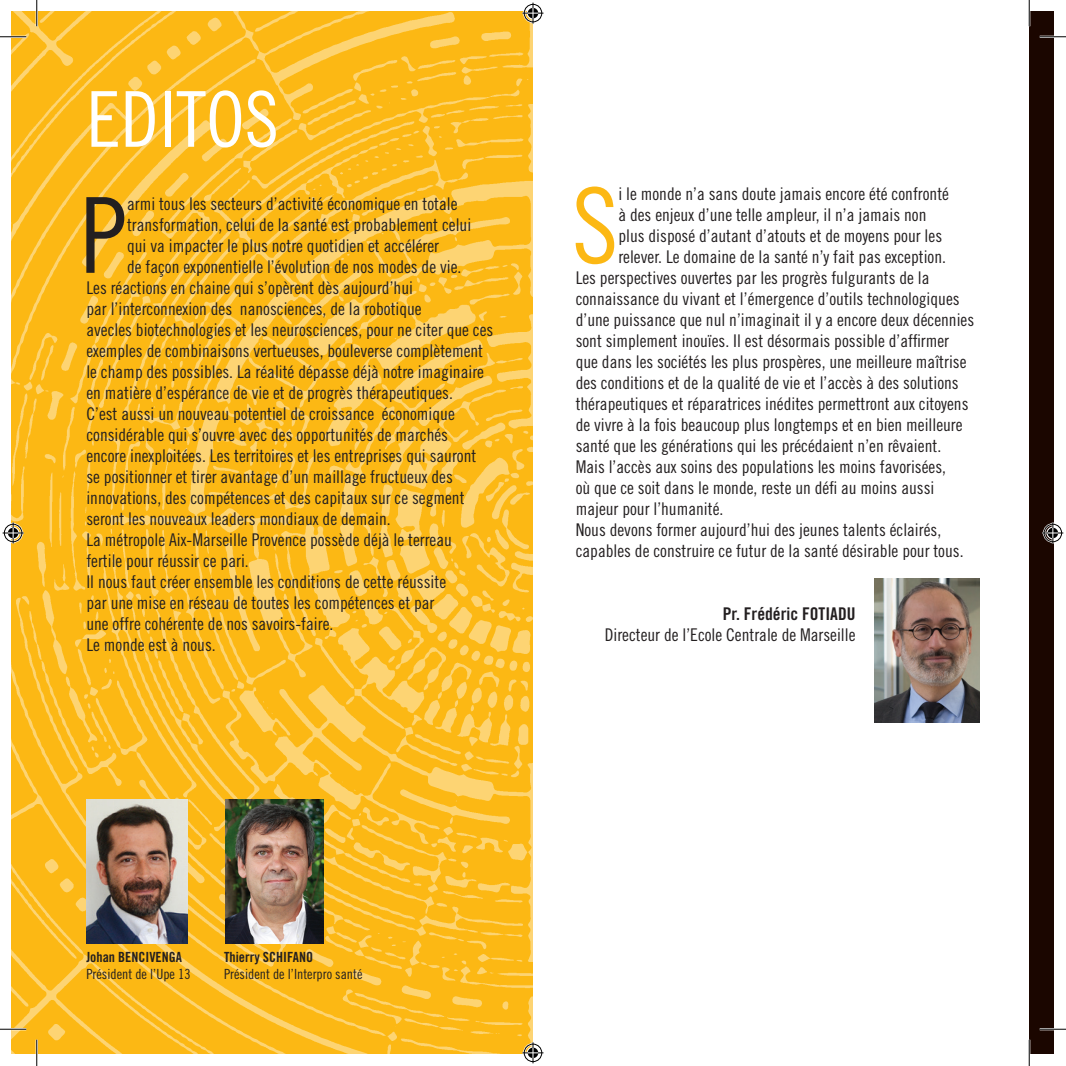
<style>
.page{position:relative;width:1066px;height:1066px;background:#fff}
.page>*{position:absolute;margin:0;border:0;box-sizing:border-box;transform-origin:0 0}
.t1{font:104.83px "Trade Gothic Cond Eighteen";color:#231f20}
.t2{font:104.83px "Trade Gothic Cond Eighteen";color:#fcb814}
.t3{font:77px "Trade Gothic Cond Eighteen";color:#fff}
.t4{font:17.5px "Trade Gothic Cond Eighteen";color:#231f20}
.t5{font:17.5px "Trade Gothic Bold Cond Twenty";color:#231f20}
.t6{font:14px "Trade Gothic Cond Eighteen";color:#231f20}
.t7{font:14px "Trade Gothic Bold Cond Twenty";color:#231f20}
</style>
<div class="page">
<div style="left:1029px;top:12px;width:25px;height:1042px;background:#1b0600"></div>
<img style="left:12px;top:12px;width:521px;height:1042px">
<img style="left:226px;top:799px;width:97px;height:145px">
<img style="left:874px;top:579px;width:105px;height:144px">
<img style="left:86px;top:799px;width:101px;height:144px">
<hr style="left:0;top:36px;width:26px;height:2px;background:#fff">
<hr style="left:1039px;top:36px;width:27px;height:2px;background:#fff">
<hr style="left:0;top:1028px;width:26px;height:2px;background:#fff">
<hr style="left:1039px;top:1028px;width:27px;height:2px;background:#fff">
<hr style="left:36px;top:0;width:2px;height:26px;background:#fff">
<hr style="left:36px;top:1039px;width:2px;height:27px;background:#fff">
<svg style="left:0;top:36px;width:26px;height:1px"></svg>
<svg style="left:1039px;top:36px;width:27px;height:1px"></svg>
<svg style="left:0;top:1029px;width:26px;height:1px"></svg>
<svg style="left:1039px;top:1029px;width:27px;height:1px"></svg>
<svg style="left:36px;top:0;width:1px;height:26px"></svg>
<svg style="left:36px;top:1039px;width:1px;height:27px"></svg>
<svg style="left:1029px;top:0;width:1px;height:26px"></svg>
<svg style="left:1029px;top:1039px;width:1px;height:27px"></svg>
<svg style="left:522px;top:3px;width:21px;height:21px"></svg>
<svg style="left:522px;top:1042px;width:21px;height:21px"></svg>
<svg style="left:3px;top:522px;width:21px;height:21px"></svg>
<svg style="left:1042px;top:522px;width:21px;height:21px"></svg>
<h2 class="t3" style="left:86px;top:74px;width:194px">EDITOS</h2>
<h1 class="t1" style="left:80px;top:173px;width:48px">P</h1>
<p class="t4" style="left:127px;top:193px;width:332px">armi tous les secteurs d’activité économique en totale</p>
<p class="t4" style="left:127px;top:214px;width:346px">transformation, celui de la santé est probablement celui</p>
<p class="t4" style="left:127px;top:235px;width:313px">qui va impacter le plus notre quotidien et accélérer</p>
<p class="t4" style="left:127px;top:256px;width:336px">de façon exponentielle l’évolution de nos modes de vie.</p>
<p class="t4" style="left:86px;top:277px;width:328px">Les réactions en chaine qui s’opèrent dès aujourd’hui</p>
<p class="t4" style="left:86px;top:298px;width:337px">par l’interconnexion des nanosciences, de la robotique</p>
<p class="t4" style="left:86px;top:319px;width:408px">avecles biotechnologies et les neurosciences, pour ne citer que ces</p>
<p class="t4" style="left:86px;top:340px;width:398px">exemples de combinaisons vertueuses, bouleverse complètement</p>
<p class="t4" style="left:86px;top:361px;width:399px">le champ des possibles. La réalité dépasse déjà notre imaginaire</p>
<p class="t4" style="left:86px;top:382px;width:368px">en matière d’espérance de vie et de progrès thérapeutiques.</p>
<p class="t4" style="left:86px;top:403px;width:370px">C’est aussi un nouveau potentiel de croissance économique</p>
<p class="t4" style="left:86px;top:424px;width:363px">considérable qui s’ouvre avec des opportunités de marchés</p>
<p class="t4" style="left:86px;top:445px;width:391px">encore inexploitées. Les territoires et les entreprises qui sauront</p>
<p class="t4" style="left:86px;top:466px;width:368px">se positionner et tirer avantage d’un maillage fructueux des</p>
<p class="t4" style="left:86px;top:487px;width:380px">innovations, des compétences et des capitaux sur ce segment</p>
<p class="t4" style="left:86px;top:508px;width:306px">seront les nouveaux leaders mondiaux de demain.</p>
<p class="t4" style="left:86px;top:529px;width:367px">La métropole Aix-Marseille Provence possède déjà le terreau</p>
<p class="t4" style="left:86px;top:550px;width:164px">fertile pour réussir ce pari.</p>
<p class="t4" style="left:86px;top:571px;width:361px">Il nous faut créer ensemble les conditions de cette réussite</p>
<p class="t4" style="left:86px;top:592px;width:349px">par une mise en réseau de toutes les compétences et par</p>
<p class="t4" style="left:86px;top:613px;width:248px">une offre cohérente de nos savoirs-faire.</p>
<p class="t4" style="left:86px;top:634px;width:131px">Le monde est à nous.</p>
<h1 class="t2" style="left:572px;top:164px;width:48px">S</h1>
<p class="t4" style="left:618px;top:183px;width:332px">i le monde n’a sans doute jamais encore été confronté</p>
<p class="t4" style="left:618px;top:204px;width:310px">à des enjeux d’une telle ampleur, il n’a jamais non</p>
<p class="t4" style="left:618px;top:225px;width:325px">plus disposé d’autant d’atouts et de moyens pour les</p>
<p class="t4" style="left:618px;top:246px;width:329px">relever. Le domaine de la santé n’y fait pas exception.</p>
<p class="t4" style="left:575px;top:267px;width:355px">Les perspectives ouvertes par les progrès fulgurants de la</p>
<p class="t4" style="left:575px;top:288px;width:385px">connaissance du vivant et l’émergence d’outils technologiques</p>
<p class="t4" style="left:575px;top:309px;width:400px">d’une puissance que nul n’imaginait il y a encore deux décennies</p>
<p class="t4" style="left:575px;top:330px;width:375px">sont simplement inouïes. Il est désormais possible d’affirmer</p>
<p class="t4" style="left:575px;top:351px;width:392px">que dans les sociétés les plus prospères, une meilleure maîtrise</p>
<p class="t4" style="left:575px;top:372px;width:384px">des conditions et de la qualité de vie et l’accès à des solutions</p>
<p class="t4" style="left:575px;top:393px;width:394px">thérapeutiques et réparatrices inédites permettront aux citoyens</p>
<p class="t4" style="left:575px;top:414px;width:388px">de vivre à la fois beaucoup plus longtemps et en bien meilleure</p>
<p class="t4" style="left:575px;top:435px;width:367px">santé que les générations qui les précédaient n’en rêvaient.</p>
<p class="t4" style="left:575px;top:456px;width:372px">Mais l’accès aux soins des populations les moins favorisées,</p>
<p class="t4" style="left:575px;top:477px;width:360px">où que ce soit dans le monde, reste un défi au moins aussi</p>
<p class="t4" style="left:575px;top:498px;width:149px">majeur pour l’humanité.</p>
<p class="t4" style="left:575px;top:519px;width:367px">Nous devons former aujourd’hui des jeunes talents éclairés,</p>
<p class="t4" style="left:575px;top:540px;width:389px">capables de construire ce futur de la santé désirable pour tous.</p>
<p class="t5" style="left:722px;top:603px;width:134px">Pr. Frédéric FOTIADU</p>
<p class="t4" style="left:604px;top:624px;width:252px">Directeur de l’Ecole Centrale de Marseille</p>
<p class="t7" style="left:86px;top:948px;width:97px">Johan BENCIVENGA</p>
<p class="t6" style="left:86px;top:965px;width:106px">Président de l’Upe 13</p>
<p class="t7" style="left:224px;top:948px;width:90px">Thierry SCHIFANO</p>
<p class="t6" style="left:224px;top:965px;width:140px">Président de l’Interpro santé</p>
</div>
